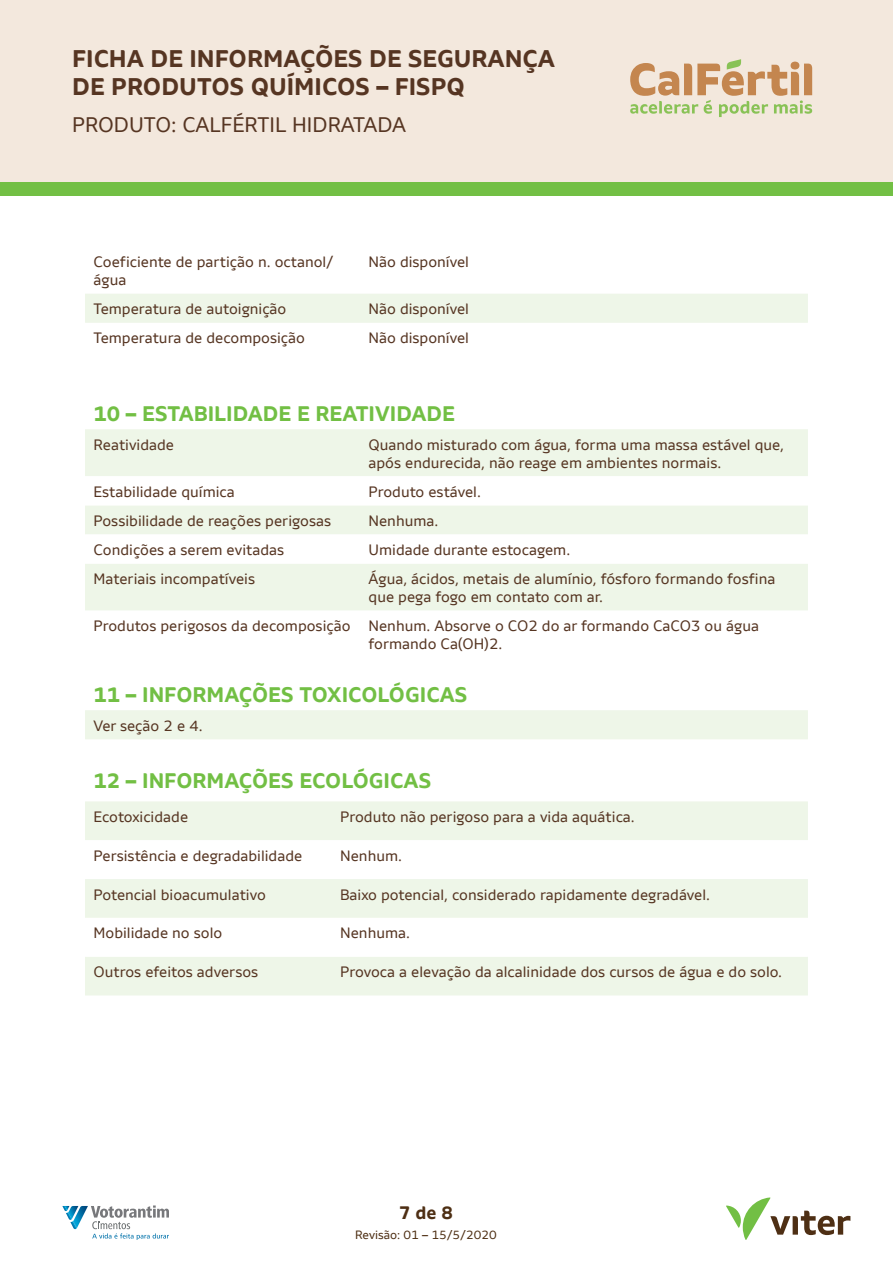
<style>
.page{position:relative;width:893px;height:1263px;background:#fff}
.page>*{position:absolute;margin:0;border:0;box-sizing:border-box;transform-origin:0 0}
.t1{font:700 24px/28.8px "Votorantim Sans";color:#563522}
.t2{font:700 21px "Votorantim Sans";color:#72bf44}
.t3{font:21px "Votorantim Sans";color:#563522}
.t4{font:700 18px "Votorantim Sans";color:#4e2f14}
.t5{font:15px/18px "Votorantim Sans";color:#563522}
.t6{font:12px "Votorantim Sans";color:#4e2f14}
</style>
<div class="page">
<div style="left:0;top:0;width:893px;height:184px;background:#f3e8dd"></div>
<div style="left:0;top:182px;width:893px;height:14px;background:#72bf44"></div>
<svg style="left:630px;top:59px;width:182px;height:58px"></svg>
<svg style="left:726px;top:1197px;width:124px;height:43px"></svg>
<svg style="left:62px;top:1205px;width:107px;height:35px"></svg>
<div style="left:85px;top:294px;width:723px;height:29px;background:#eef6e8"></div>
<div style="left:85px;top:429px;width:723px;height:47px;background:#eef6e8"></div>
<svg style="left:85px;top:506px;width:723px;height:104px;fill:#eef6e8"></svg>
<div style="left:85px;top:710px;width:723px;height:29px;background:#eef6e8"></div>
<div style="left:85px;top:801px;width:723px;height:194px;background:#eef6e8"></div>
<svg style="left:85px;top:840px;width:723px;height:117px"></svg>
<h1 class="t1" style="left:72px;top:44px;width:484px">FICHA DE INFORMAÇÕES DE SEGURANÇA<br>DE PRODUTOS QUÍMICOS – FISPQ</h1>
<h2 class="t3" style="left:72px;top:113px;width:335px">PRODUTO: CALFÉRTIL HIDRATADA</h2>
<p class="t5" style="left:94px;top:253px;width:242px">Coeficiente de partição n. octanol/ água</p>
<p class="t5" style="left:369px;top:253px;width:102px">Não disponível</p>
<p class="t5" style="left:94px;top:300px;width:194px">Temperatura de autoignição</p>
<p class="t5" style="left:369px;top:300px;width:102px">Não disponível</p>
<p class="t5" style="left:94px;top:329px;width:213px">Temperatura de decomposição</p>
<p class="t5" style="left:369px;top:329px;width:102px">Não disponível</p>
<h2 class="t2" style="left:94px;top:401px;width:363px">10 – ESTABILIDADE E REATIVIDADE</h2>
<p class="t5" style="left:94px;top:435px;width:82px">Reatividade</p>
<p class="t5" style="left:369px;top:435px;width:417px">Quando misturado com água, forma uma massa estável que, após endurecida, não reage em ambientes normais.</p>
<p class="t5" style="left:94px;top:482px;width:143px">Estabilidade química</p>
<p class="t5" style="left:369px;top:482px;width:114px">Produto estável.</p>
<p class="t5" style="left:94px;top:512px;width:239px">Possibilidade de reações perigosas</p>
<p class="t5" style="left:369px;top:512px;width:71px">Nenhuma.</p>
<p class="t5" style="left:94px;top:541px;width:192px">Condições a serem evitadas</p>
<p class="t5" style="left:369px;top:541px;width:203px">Umidade durante estocagem.</p>
<p class="t5" style="left:94px;top:570px;width:163px">Materiais incompatíveis</p>
<p class="t5" style="left:369px;top:570px;width:408px">Água, ácidos, metais de alumínio, fósforo formando fosfina que pega fogo em contato com ar.</p>
<p class="t5" style="left:369px;top:617px;width:392px;text-indent:-275px">Produtos perigosos da decomposição Nenhum. Absorve o CO2 do ar formando CaCO3 ou água formando Ca(OH)2.</p>
<h2 class="t2" style="left:94px;top:682px;width:375px">11 – INFORMAÇÕES TOXICOLÓGICAS</h2>
<p class="t5" style="left:94px;top:716px;width:111px">Ver seção 2 e 4.</p>
<h2 class="t2" style="left:94px;top:768px;width:339px">12 – INFORMAÇÕES ECOLÓGICAS</h2>
<p class="t5" style="left:94px;top:808px;width:96px">Ecotoxicidade</p>
<p class="t5" style="left:340px;top:808px;width:296px">Produto não perigoso para a vida aquática.</p>
<p class="t5" style="left:94px;top:846px;width:210px">Persistência e degradabilidade</p>
<p class="t5" style="left:340px;top:846px;width:63px">Nenhum.</p>
<p class="t5" style="left:94px;top:885px;width:174px">Potencial bioacumulativo</p>
<p class="t5" style="left:340px;top:885px;width:371px">Baixo potencial, considerado rapidamente degradável.</p>
<p class="t5" style="left:94px;top:924px;width:130px">Mobilidade no solo</p>
<p class="t5" style="left:340px;top:924px;width:71px">Nenhuma.</p>
<p class="t5" style="left:94px;top:963px;width:166px">Outros efeitos adversos</p>
<p class="t5" style="left:340px;top:963px;width:443px">Provoca a elevação da alcalinidade dos cursos de água e do solo.</p>
<p class="t4" style="left:399px;top:1201px;width:55px">7 de 8</p>
<p class="t6" style="left:355px;top:1228px;width:143px">Revisão: 01 – 15/5/2020</p>
</div>
